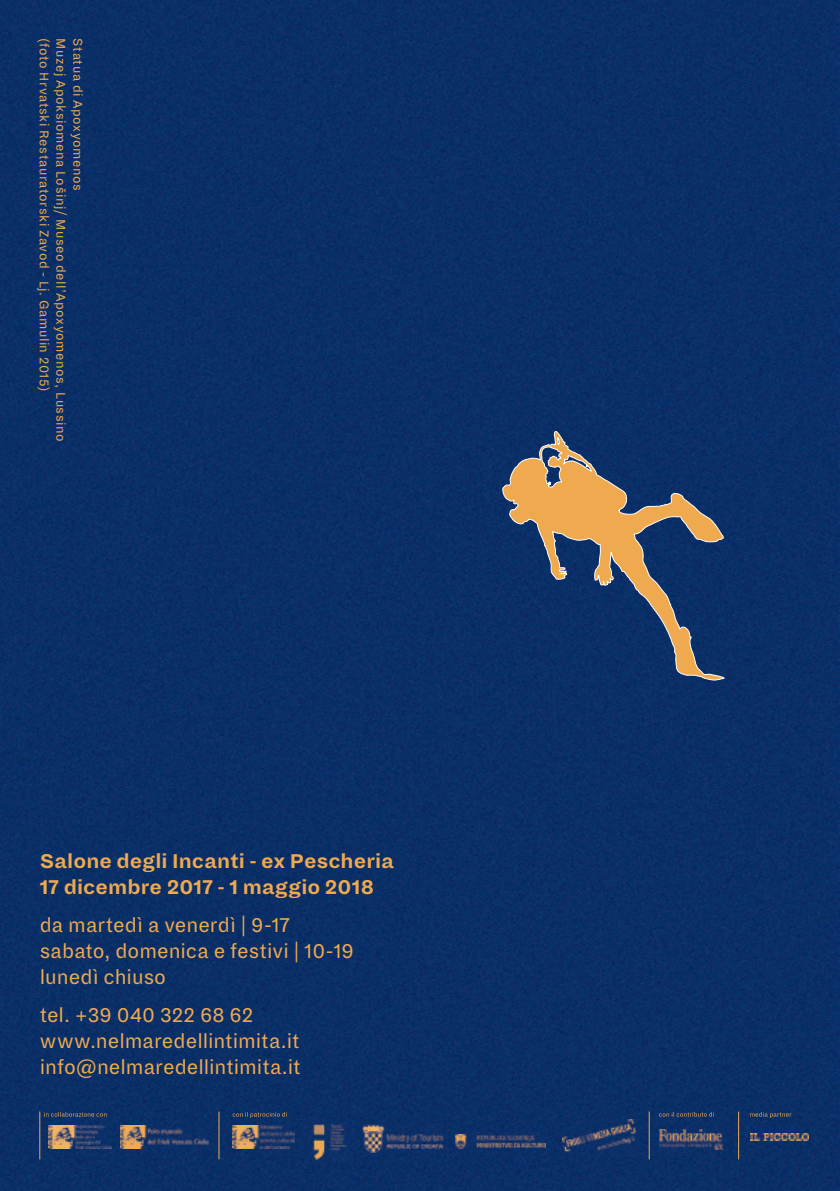
<style>
.page{position:relative;width:840px;height:1191px;background:#fff}
.page>*{position:absolute;margin:0;border:0;box-sizing:border-box;transform-origin:0 0}
.t1{font:22px/26px "Dia";color:#efaa50}
.t2{font:700 22px/26px "Dia";letter-spacing:.005em;color:#efaa50}
.t3{font:14px "Dia";letter-spacing:.04em;color:#efaa50}
</style>
<div class="page">
<div style="left:0;top:0;width:839px;height:1191px;background:#0a2f67"></div>
<svg style="left:501px;top:430px;width:223px;height:250px;background:#465166"></svg>
<img style="left:120px;top:1125px;width:92px;height:23px">
<img style="left:49px;top:1125px;width:62px;height:23px">
<hr style="left:39px;top:1111px;width:1px;height:48px;background:#efaa50">
<svg style="left:44px;top:1112px;width:62px;height:4px"></svg>
<img style="left:307px;top:1119px;width:42px;height:44px">
<img style="left:658px;top:1129px;width:63px;height:20px">
<img style="left:749px;top:1133px;width:58px;height:8px">
<img style="left:232px;top:1125px;width:62px;height:23px">
<img style="left:562px;top:1119px;width:80px;height:37px">
<img style="left:455px;top:1134px;width:89px;height:14px">
<img style="left:362px;top:1124px;width:80px;height:28px">
<hr style="left:218px;top:1111px;width:1px;height:48px;background:#efaa50">
<hr style="left:648px;top:1111px;width:1px;height:48px;background:#efaa50">
<hr style="left:737px;top:1111px;width:1px;height:48px;background:#efaa50">
<svg style="left:232px;top:1112px;width:54px;height:5px"></svg>
<svg style="left:658px;top:1112px;width:55px;height:4px"></svg>
<svg style="left:749px;top:1112px;width:42px;height:5px"></svg>
<p class="t3" style="left:52px;top:38px;width:354px;rotate:90deg">(foto Hrvatski Restauratorski Zavod - Lj. Gamulin 2015)</p>
<p class="t3" style="left:69px;top:38px;width:405px;rotate:90deg">Muzej Apoksiomena Lošinj/ Museo dell’Apoxyomenos, Lussino</p>
<p class="t3" style="left:85px;top:38px;width:154px;rotate:90deg">Statua di Apoxyomenos</p>
<p class="t2" style="left:40px;top:848px;width:355px">Salone degli Incanti - ex Pescheria<br>17 dicembre 2017 - 1 maggio 2018</p>
<p class="t1" style="left:40px;top:912px;width:315px">da martedì a venerdì | 9-17 sabato, domenica e festivi | 10-19 lunedì chiuso</p>
<p class="t1" style="left:40px;top:1002px;width:262px">tel. +39 040 322 68 62 www.nelmaredellintimita.it info@nelmaredellintimita.it</p>
</div>
